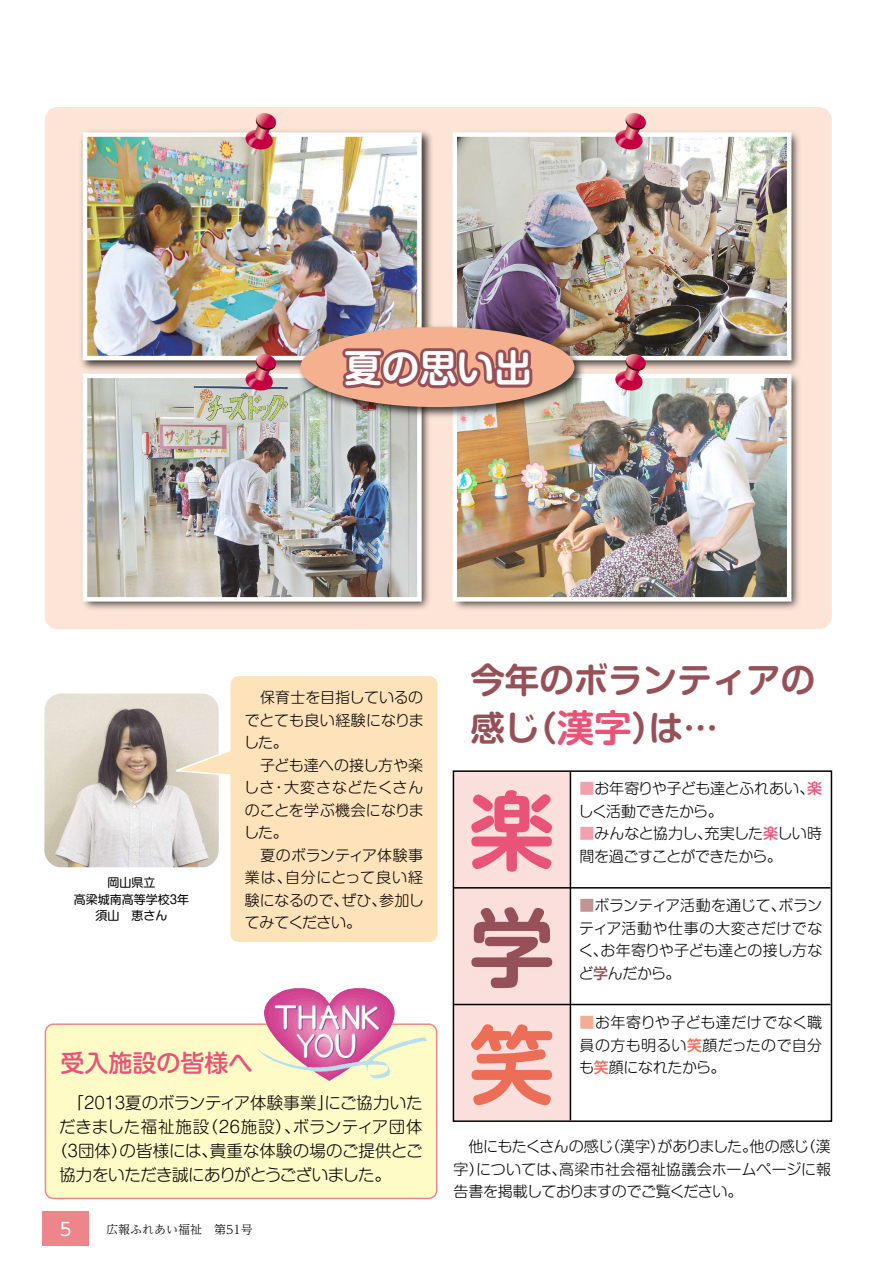
<style>
.page{position:relative;width:893px;height:1263px;background:#fff}
.page>*{position:absolute;margin:0;border:0;box-sizing:border-box;transform-origin:0 0}
.t1{font:700 85.5px "Shin M Go Pro De";color:#e95377}
.t2{font:700 85.5px "Shin M Go Pro De";color:#965057}
.t3{font:700 85.5px "Shin M Go Pro De";color:#ec6e56}
.t4{font:700 37.5px "Shin M Go Pro De";color:#fff}
.t5{font:700 34.5px/48px "Shin M Go Pro De";color:#965057}
.t6{font:500 24px "Shin M Go Pro";color:#e95377}
.t7{font:18px "UD Shin Go Pro";color:#fff}
.t8{font:300 16.5px/24px "Shin M Go Pro";letter-spacing:-.02em;color:#000}
.t9{font:300 16.5px "Shin M Go Pro";letter-spacing:.01em;color:#000}
.t10{font:300 16.5px "Shin M Go Pro";letter-spacing:.015em;color:#000}
.t11{font:300 15px/22.5px "Shin M Go Pro";letter-spacing:-.005em;color:#000}
.t12{font:300 15px/22.5px "Shin M Go Pro";letter-spacing:-.04em;color:#000}
.t13{font:300 15px/22.5px "Shin M Go Pro";letter-spacing:-.035em;color:#000}
.t14{font:300 15px/22.5px "Shin M Go Pro";letter-spacing:-.03em;color:#000}
.t15{font:300 15px "Shin M Go Pro";letter-spacing:-.045em;color:#000}
.t16{font:300 15px "Shin M Go Pro";letter-spacing:.04em;color:#000}
.t17{font:300 15px "Shin M Go Pro";letter-spacing:.05em;color:#000}
.t18{font:12px/16.5px "Shin M Go Pro";color:#000;text-align:center}
.t19{font:300 12px "UD Reimin Pro";color:#000}
.s1{font-size:37.5px;color:#e95377}
.s2{color:#f2a1ac}
.s3{font-weight:500;color:#e95377}
.s4{color:#c29394}
.s5{font-weight:500;color:#965057}
.s6{color:#f4ac95}
.s7{font-weight:500;color:#ec6e56}
</style>
<div class="page">
<div style="left:453px;top:771px;width:117px;height:349px;background:#fbdfdd"></div>
<div style="left:45px;top:107px;width:787px;height:522px;background:#fce4d6;border-radius:13px"></div>
<img style="left:589px;top:133px;width:210px;height:236px">
<img style="left:457px;top:137px;width:329px;height:218px">
<img style="left:455px;top:373px;width:344px;height:236px">
<img style="left:457px;top:379px;width:329px;height:218px">
<img style="left:84px;top:422px;width:345px;height:187px">
<img style="left:88px;top:401px;width:329px;height:196px">
<svg style="left:45px;top:1023px;width:392px;height:176px;fill:#fffbc6"></svg>
<div style="left:453px;top:770px;width:379px;height:352px;border:2px solid #000"></div>
<hr style="left:453px;top:887px;width:377px;height:1px;background:#000">
<hr style="left:453px;top:1004px;width:377px;height:1px;background:#000">
<hr style="left:570px;top:772px;width:1px;height:348px;background:#000">
<img style="left:44px;top:693px;width:126px;height:174px">
<svg style="left:170px;top:676px;width:268px;height:266px"></svg>
<img style="left:81px;top:131px;width:351px;height:270px">
<img style="left:88px;top:137px;width:329px;height:218px">
<div style="left:83px;top:132px;width:339px;height:228px;border:4px solid #fff"></div>
<div style="left:452px;top:132px;width:339px;height:228px;border:4px solid #fff"></div>
<div style="left:452px;top:374px;width:339px;height:228px;border:4px solid #fff"></div>
<div style="left:83px;top:374px;width:339px;height:228px;border:4px solid #fff"></div>
<img style="left:264px;top:988px;width:88px;height:56px">
<img style="left:294px;top:321px;width:295px;height:101px">
<div style="left:300px;top:327px;width:274px;height:80px;background:#f5b090;border-radius:50%"></div>
<img style="left:339px;top:195px;width:196px;height:194px">
<svg style="left:245px;top:113px;width:32px;height:42px"></svg>
<svg style="left:614px;top:113px;width:33px;height:42px"></svg>
<svg style="left:245px;top:354px;width:32px;height:42px"></svg>
<svg style="left:614px;top:354px;width:33px;height:42px"></svg>
<div style="left:43px;top:1212px;width:46px;height:34px;background:#ef858c"></div>
<h2 class="t4" style="left:344px;top:337px;width:189px">夏の思い出</h2>
<p class="t18" style="left:74px;top:873px;width:117px">岡山県立<br>高梁城南高等学校3年須山　恵さん</p>
<p class="t11" style="left:245px;top:684px;width:180px">　保育士を目指しているの</p>
<p class="t11" style="left:245px;top:707px;width:181px">でとても良い経験になりま</p>
<p class="t11" style="left:244px;top:729px;width:45px">した。</p>
<p class="t11" style="left:245px;top:752px;width:180px">　子ども達への接し方や楽</p>
<p class="t16" style="left:284px;top:775px;width:141px">大変さなどたくさん</p>
<p class="t11" style="left:244px;top:774px;width:32px">しさ</p>
<p class="t11" style="left:245px;top:797px;width:180px">のことを学ぶ機会になりま</p>
<p class="t11" style="left:244px;top:819px;width:45px">した。</p>
<p class="t11" style="left:245px;top:842px;width:180px">　夏のボランティア体験事</p>
<p class="t17" style="left:285px;top:865px;width:140px">自分にとって良い経</p>
<p class="t11" style="left:271px;top:774px;width:16px">・</p>
<p class="t11" style="left:245px;top:864px;width:48px">業は、</p>
<p class="t11" style="left:341px;top:887px;width:47px">ぜひ、</p>
<p class="t14" style="left:245px;top:887px;width:118px">験になるので、てみてください。</p>
<p class="t11" style="left:379px;top:887px;width:46px">参加し</p>
<h3 class="t6" style="left:60px;top:1043px;width:193px">受入施設の皆様へ</h3>
<p class="t8" style="left:125px;top:1088px;width:209px">夏のボランティア体験事業」</p>
<p class="t8" style="left:325px;top:1088px;width:99px">にご協力いた</p>
<p class="t8" style="left:59px;top:1088px;width:26px">　「</p>
<p class="t8" style="left:81px;top:1088px;width:49px">２０１３</p>
<p class="t8" style="left:293px;top:1113px;width:131px">ボランティア団体</p>
<p class="t8" style="left:202px;top:1113px;width:101px">（２6施設）、</p>
<p class="t10" style="left:59px;top:1113px;width:152px">だきました福祉施設</p>
<p class="t8" style="left:59px;top:1137px;width:333px;text-indent:-8px">（<br>協力をいただき誠にありがとうございました。</p>
<p class="t8" style="left:78px;top:1137px;width:51px">団体）</p>
<p class="t8" style="left:120px;top:1137px;width:100px">の皆様には、</p>
<p class="t9" style="left:210px;top:1137px;width:214px">貴重な体験の場のご提供とご</p>
<p class="t8" style="left:65px;top:1137px;width:18px">３</p>
<p class="t7" style="left:60px;top:1214px;width:13px">5</p>
<p class="t19" style="left:106px;top:1219px;width:148px">広報ふれあい福祉　第51号</p>
<h3 class="t5" style="left:522px;top:652px;width:295px;text-indent:-52px">今年のボランティアの（<span class="s1">漢字</span>は） ...</h3>
<h3 class="t5" style="left:470px;top:700px;width:70px">感じ</h3>
<h1 class="t1" style="left:469px;top:762px;width:87px">楽</h1>
<h1 class="t2" style="left:469px;top:879px;width:87px">学</h1>
<h1 class="t3" style="left:469px;top:996px;width:87px">笑</h1>
<p class="t11" style="left:579px;top:776px;width:244px"><span class="s2">■</span>お年寄りや子ども達とふれあい<span class="s3">楽</span>、</p>
<p class="t15" style="left:579px;top:799px;width:146px">しく活動できたから。</p>
<p class="t11" style="left:705px;top:821px;width:119px">充実した<span class="s3">楽</span>しい時</p>
<p class="t12" style="left:579px;top:821px;width:204px"><span class="s2">■</span>みんなと協力し、<br>間を過ごすことができたから。</p>
<p class="t11" style="left:579px;top:893px;width:245px"><span class="s4">■</span>ボランティア活動を通じて、<br>ティア活動や仕事の大変さだけでなくお年寄りや子ども達との接し方な</p>
<p class="t11" style="left:778px;top:893px;width:45px">ボラン</p>
<p class="t11" style="left:579px;top:938px;width:103px;text-indent:14px">、<br>ど<span class="s5">学</span>んだから。</p>
<p class="t11" style="left:579px;top:1010px;width:244px;text-align:justify"><span class="s6">■</span>お年寄りや子ども達だけでなく職員の方も明るい<span class="s7">笑</span>顔だったので自分も<span class="s7">笑</span>顔になれたから。</p>
<p class="t11" style="left:657px;top:1134px;width:101px">がありました。</p>
<p class="t11" style="left:605px;top:1134px;width:62px">（漢字）</p>
<p class="t11" style="left:801px;top:1134px;width:32px">（漢</p>
<p class="t11" style="left:559px;top:1134px;width:273px;text-indent:-106px">　他にもたくさんの感じ<br>高梁市社会福祉協議会ホームページに報</p>
<p class="t11" style="left:750px;top:1134px;width:61px">他の感じ</p>
<p class="t13" style="left:453px;top:1156px;width:291px">字）<br>告書を掲載しておりますのでご覧ください。</p>
<p class="t11" style="left:476px;top:1156px;width:92px">については、</p>
</div>
